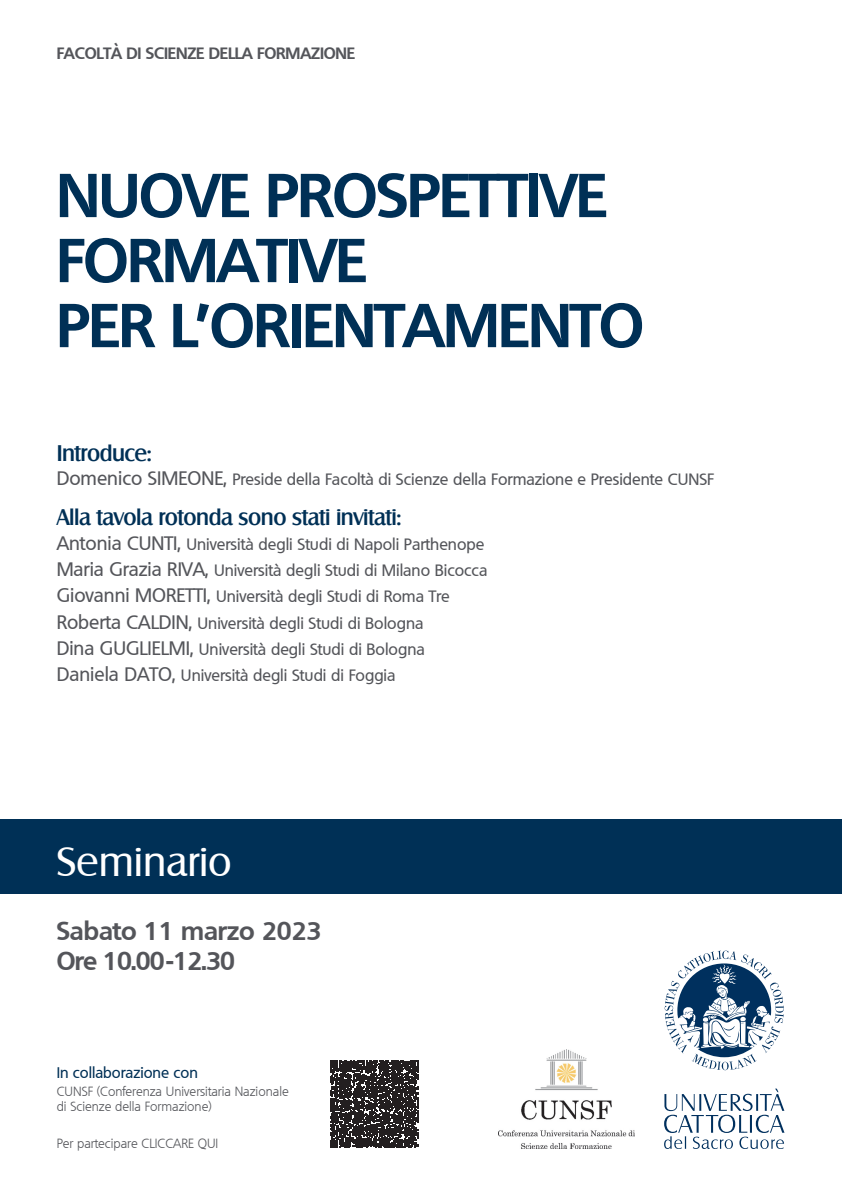
<style>
.page{position:relative;width:842px;height:1191px;background:#fff}
.page>*{position:absolute;margin:0;border:0;box-sizing:border-box;transform-origin:0 0}
.Titolo{font:700 60px/65px "Quebec";letter-spacing:-.015em;color:#003056}
.Evento{font:40px "Salzburg";color:#fff}
.Data{font:700 25px "Quebec";color:#54555a}
.Aula-ora{font:700 25px "Quebec";letter-spacing:-.03em;color:#54555a}
.Titolo_3{font:500 22px "Salzburg";letter-spacing:-.02em;color:#003056}
.professore{font:500 16px "Quebec";color:#54555a}
.Uni{font:700 16px "Quebec";letter-spacing:-.01em;color:#54555a}
.info_tit{font:500 15px "Quebec";color:#003056}
.info{font:300 13px/15px "Quebec";color:#54555a}
.s1{font-size:19px}
</style>
<div class="page">
<div style="left:0;top:819px;width:842px;height:75px;background:#003056"></div>
<svg style="left:664px;top:950px;width:120px;height:120px"></svg>
<svg style="left:664px;top:1088px;width:120px;height:61px"></svg>
<img style="left:499px;top:1049px;width:136px;height:99px">
<svg style="left:330px;top:1060px;width:88px;height:87px;background:#3f3b3c"></svg>
<p class="Uni" style="left:57px;top:43px;width:300px">FACOLTÀ DI SCIENZE DELLA FORMAZIONE</p>
<p class="Titolo" style="left:57px;top:161px;width:589px">NUOVE PROSPETTIVE<br>FORMATIVE<br>PER L’ORIENTAMENTO</p>
<p class="Titolo_3" style="left:57px;top:439px;width:96px">Introduce:</p>
<p class="professore" style="left:57px;top:469px;width:659px"><span class="s1">Domenico SIMEONE,</span> Preside della Facoltà di Scienze della Formazione e Presidente CUNSF</p>
<p class="Titolo_3" style="left:57px;top:504px;width:346px">Alla tavola rotonda sono stati invitati:</p>
<p class="professore" style="left:57px;top:534px;width:429px"><span class="s1">Antonia CUNTI,</span> Università degli Studi di Napoli Parthenope</p>
<p class="professore" style="left:57px;top:560px;width:432px"><span class="s1">Maria Grazia RIVA,</span> Università degli Studi di Milano Bicocca</p>
<p class="professore" style="left:57px;top:586px;width:395px"><span class="s1">Giovanni MORETTI,</span> Università degli Studi di Roma Tre</p>
<p class="professore" style="left:57px;top:612px;width:368px"><span class="s1">Roberta CALDIN,</span> Università degli Studi di Bologna</p>
<p class="professore" style="left:57px;top:639px;width:370px"><span class="s1">Dina GUGLIELMI,</span> Università degli Studi di Bologna</p>
<p class="professore" style="left:57px;top:665px;width:340px"><span class="s1">Daniela DATO,</span> Università degli Studi di Foggia</p>
<p class="Evento" style="left:57px;top:837px;width:177px">Seminario</p>
<p class="Data" style="left:57px;top:914px;width:266px">Sabato 11 marzo 2023</p>
<p class="Aula-ora" style="left:57px;top:944px;width:180px">Ore 10.00-12.30</p>
<p class="info_tit" style="left:57px;top:1062px;width:143px">In collaborazione con</p>
<p class="info" style="left:57px;top:1083px;width:234px">CUNSF (Conferenza Universitaria Nazionale di Scienze della Formazione)</p>
<p class="info" style="left:57px;top:1136px;width:163px">Per partecipare CLICCARE QUI</p>
</div>
